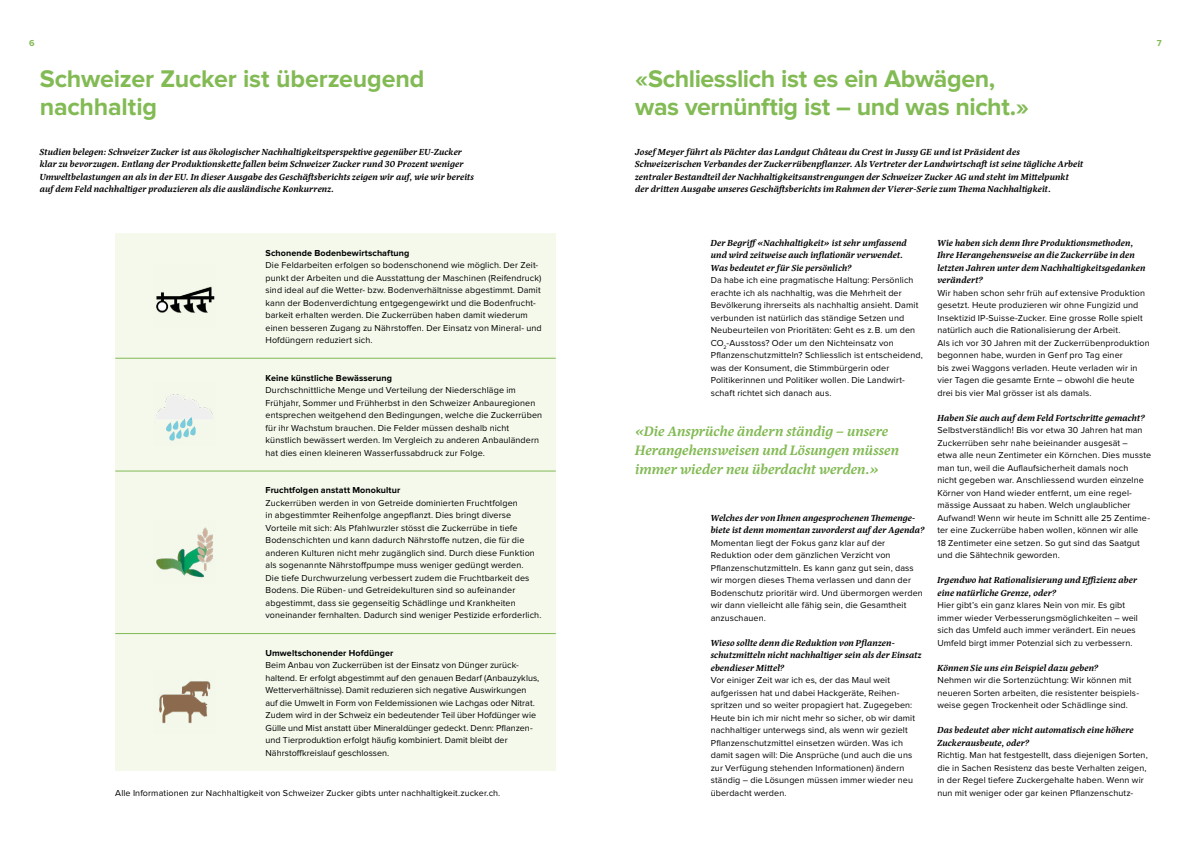
<style>
.page{position:relative;width:1191px;height:842px;background:#fff}
.page>*{position:absolute;margin:0;border:0;box-sizing:border-box;transform-origin:0 0}
.Titel{font:700 25px/28px "Proxima Nova";letter-spacing:-.015em;color:#82ba54}
.Lauftext{font:italic 600 14px/19px "Eskorte Latin";letter-spacing:-.005em;color:#82ba54}
.Lauftext-2{font:9px/12.5px "Proxima Nova";letter-spacing:.01em;color:#000}
.Lead{font:italic 600 9px/12.5px "Eskorte Latin";letter-spacing:.01em;color:#000}
.Titel_Serifen{font:italic 600 9px/12.5px "Eskorte Latin";letter-spacing:.005em;color:#000}
.Lauftext-3{font:700 9px "Proxima Nova";letter-spacing:.01em;color:#000}
.Lauftext-4{font:italic 600 9px/12.5px "Eskorte Latin";letter-spacing:.005em;color:#000}
.t1{font:700 9px "Proxima Nova";color:#82ba54}
</style>
<div class="page">
<div style="left:115px;top:358px;width:441px;height:113px;background:#f4f9ec"></div>
<img style="left:156px;top:394px;width:57px;height:47px">
<div style="left:115px;top:471px;width:441px;height:162px;background:#f4f9ec"></div>
<img style="left:156px;top:527px;width:57px;height:51px">
<div style="left:115px;top:633px;width:441px;height:138px;background:#f4f9ec"></div>
<img style="left:159px;top:681px;width:52px;height:43px">
<div style="left:115px;top:233px;width:441px;height:125px;background:#f4f9ec"></div>
<img style="left:156px;top:286px;width:59px;height:27px">
<hr style="left:115px;top:358px;width:441px;height:1px;background:#82ba54">
<hr style="left:115px;top:471px;width:441px;height:1px;background:#82ba54">
<hr style="left:115px;top:633px;width:441px;height:1px;background:#82ba54">
<p class="t1" style="left:29px;top:38px;width:7px">6</p>
<p class="t1" style="left:1156px;top:38px;width:6px">7</p>
<p class="Titel" style="left:40px;top:66px;width:386px">Schweizer Zucker ist überzeugend nachhaltig</p>
<p class="Lead" style="left:40px;top:145px;width:436px">Studien belegen: Schweizer Zucker ist aus ökologischer Nachhaltigkeitsperspektive gegenüber EU-Zucker klar zu bevorzugen. Entlang der Produktionskette fallen beim Schweizer Zucker rund 30 Prozent weniger Umweltbelastungen an als in der EU. In dieser Ausgabe des Geschäftsberichts zeigen wir auf, wie wir bereits auf dem Feld nachhaltiger produzieren als die ausländische Konkurrenz.</p>
<p class="Lauftext-3" style="left:265px;top:247px;width:145px">Schonende Bodenbewirtschaftung</p>
<p class="Lauftext-2" style="left:265px;top:259px;width:278px">Die Feldarbeiten erfolgen so bodenschonend wie möglich. Der Zeit&shy;punkt der Arbeiten und die Ausstattung der Maschinen (Reifendruck) sind ideal auf die Wetter- bzw. Bodenverhältnisse abgestimmt. Damit kann der Bodenverdichtung entgegengewirkt und die Bodenfrucht&shy;barkeit erhalten werden. Die Zuckerrüben haben damit wiederum einen besseren Zugang zu Nährstoffen. Der Einsatz von Mineral- und Hofdüngern reduziert sich.</p>
<p class="Lauftext-3" style="left:265px;top:372px;width:128px">Keine künstliche Bewässerung</p>
<p class="Lauftext-2" style="left:265px;top:384px;width:278px">Durchschnittliche Menge und Verteilung der Niederschläge im Frühjahr, Sommer und Frühherbst in den Schweizer Anbauregionen entsprechen weitgehend den Bedingungen, welche die Zuckerrüben für ihr Wachstum brauchen. Die Felder müssen deshalb nicht künstlich bewässert werden. Im Vergleich zu anderen Anbauländern hat dies einen kleineren Wasserfussabdruck zur Folge.</p>
<p class="Lauftext-3" style="left:265px;top:485px;width:136px">Fruchtfolgen anstatt Monokultur</p>
<p class="Lauftext-2" style="left:265px;top:496px;width:277px">Zuckerrüben werden in von Getreide dominierten Fruchtfolgen<br>in abgestimmter Reihenfolge angepflanzt. Dies bringt diverse Vorteile mit sich: Als Pfahlwurzler stösst die Zuckerrübe in tiefe Bodenschichten und kann dadurch Nährstoffe nutzen, die für die anderen Kulturen nicht mehr zugänglich sind. Durch diese Funktion als sogenannte Nährstoffpumpe muss weniger gedüngt werden.<br>Die tiefe Durchwurzelung verbessert zudem die Fruchtbarkeit des Bodens. Die Rüben- und Getreidekulturen sind so aufeinander abgestimmt, dass sie gegenseitig Schädlinge und Krankheiten voneinander fernhalten. Dadurch sind weniger Pestizide erforderlich.</p>
<p class="Lauftext-3" style="left:265px;top:647px;width:129px">Umweltschonender Hofdünger</p>
<p class="Lauftext-2" style="left:265px;top:659px;width:275px">Beim Anbau von Zuckerrüben ist der Einsatz von Dünger zurück&shy;haltend. Er erfolgt abgestimmt auf den genauen Bedarf (Anbauzyklus, Wetterverhältnisse). Damit reduzieren sich negative Auswirkungen auf die Umwelt in Form von Feldemissionen wie Lachgas oder Nitrat.<br>Zudem wird in der Schweiz ein bedeutender Teil über Hofdünger wie Gülle und Mist anstatt über Mineraldünger gedeckt. Denn: Pflanzen&shy;und Tierproduktion erfolgt häufig kombiniert. Damit bleibt der Nährstoffkreislauf geschlossen.</p>
<p class="Lauftext-2" style="left:115px;top:787px;width:386px">Alle Informationen zur Nachhaltigkeit von Schweizer Zucker gibts unter nachhaltigkeit.zucker.ch.</p>
<p class="Titel" style="left:635px;top:66px;width:395px">«Schliesslich ist es ein Abwägen, was vernünftig ist – und was nicht.»</p>
<p class="Lead" style="left:635px;top:145px;width:450px">Josef Meyer führt als Pächter das Landgut Château du Crest in Jussy GE und ist Präsident des Schweizerischen Verbandes der Zuckerrübenpflanzer. Als Vertreter der Landwirtschaft ist seine tägliche Arbeit zentraler Bestandteil der Nachhaltigkeitsanstrengungen der Schweizer Zucker AG und steht im Mittelpunkt der dritten Ausgabe unseres Geschäftsberichts im Rahmen der Vierer-Serie zum Thema Nachhaltigkeit.</p>
<p class="Titel_Serifen" style="left:710px;top:236px;width:197px">Der Begriff «Nachhaltigkeit» ist sehr umfassend und wird zeitweise auch inflationär verwendet.<br>Was bedeutet er für Sie persönlich?</p>
<p class="Lauftext-2" style="left:710px;top:274px;width:214px">Da habe ich eine pragmatische Haltung: Persönlich erachte ich als nachhaltig, was die Mehrheit der Bevölkerung ihrerseits als nachhaltig ansieht. Damit verbunden ist natürlich das ständige Setzen und Neubeurteilen von Prioritäten: Geht es z.B. um den CO<sub>2</sub>-Ausstoss? Oder um den Nichteinsatz von Pflanzenschutzmitteln? Schliesslich ist entscheidend, was der Konsument, die Stimmbürgerin oder Politikerinnen und Politiker wollen. Die Landwirt&shy;schaft richtet sich danach aus.</p>
<p class="Lauftext" style="left:635px;top:421px;width:265px">«Die Ansprüche ändern ständig – unsere<br>Herangehensweisen und Lösungen müssen immer wieder neu überdacht werden.»</p>
<p class="Titel_Serifen" style="left:710px;top:511px;width:215px">Welches der von Ihnen angesprochenen Themenge&shy;biete ist denn momentan zuvorderst auf der Agenda?</p>
<p class="Lauftext-2" style="left:710px;top:537px;width:213px">Momentan liegt der Fokus ganz klar auf der Reduktion oder dem gänzlichen Verzicht von Pflanzenschutzmitteln. Es kann ganz gut sein, dass wir morgen dieses Thema verlassen und dann der Bodenschutz prioritär wird. Und übermorgen werden wir dann vielleicht alle fähig sein, die Gesamtheit anzuschauen.</p>
<p class="Titel_Serifen" style="left:710px;top:636px;width:212px">Wieso sollte denn die Reduktion von Pflanzen&shy;schutzmitteln nicht nachhaltiger sein als der Einsatz ebendieser Mittel?</p>
<p class="Lauftext-2" style="left:710px;top:674px;width:206px">Vor einiger Zeit war ich es, der das Maul weit aufgerissen hat und dabei Hackgeräte, Reihen&shy;spritzen und so weiter propagiert hat. Zugegeben:<br>Heute bin ich mir nicht mehr so sicher, ob wir damit nachhaltiger unterwegs sind, als wenn wir gezielt Pflanzenschutzmittel einsetzen würden. Was ich damit sagen will: Die Ansprüche (und auch die uns zur Verfügung stehenden Informationen) ändern ständig – die Lösungen müssen immer wieder neu überdacht werden.</p>
<p class="Titel_Serifen" style="left:937px;top:236px;width:209px">Wie haben sich denn Ihre Produktionsmethoden, Ihre Herangehensweise an die Zuckerrübe in den letzten Jahren unter dem Nachhaltigkeitsgedanken verändert?</p>
<p class="Lauftext-2" style="left:937px;top:287px;width:214px">Wir haben schon sehr früh auf extensive Produktion gesetzt. Heute produzieren wir ohne Fungizid und Insektizid IP-Suisse-Zucker. Eine grosse Rolle spielt natürlich auch die Rationalisierung der Arbeit.<br>Als ich vor 30 Jahren mit der Zuckerrübenproduktion begonnen habe, wurden in Genf pro Tag einer<br>bis zwei Waggons verladen. Heute verladen wir in vier Tagen die gesamte Ernte – obwohl die heute drei bis vier Mal grösser ist als damals.</p>
<p class="Titel_Serifen" style="left:937px;top:411px;width:209px">Haben Sie auch auf dem Feld Fortschritte gemacht?</p>
<p class="Lauftext-2" style="left:937px;top:424px;width:215px">Selbstverständlich! Bis vor etwa 30 Jahren hat man Zuckerrüben sehr nahe beieinander ausgesät –<br>etwa alle neun Zentimeter ein Körnchen. Dies musste man tun, weil die Auflaufsicherheit damals noch<br>nicht gegeben war. Anschliessend wurden einzelne Körner von Hand wieder entfernt, um eine regel&shy;mässige Aussaat zu haben. Welch unglaublicher Aufwand! Wenn wir heute im Schnitt alle 25 Zentime&shy;ter eine Zuckerrübe haben wollen, können wir alle<br>18 Zentimeter eine setzen. So gut sind das Saatgut und die Sähtechnik geworden.</p>
<p class="Titel_Serifen" style="left:937px;top:573px;width:201px">Irgendwo hat Rationalisierung und Effizienz aber eine natürliche Grenze, oder?</p>
<p class="Lauftext-2" style="left:937px;top:599px;width:202px">Hier gibt’s ein ganz klares Nein von mir. Es gibt immer wieder Verbesserungsmöglichkeiten – weil sich das Umfeld auch immer verändert. Ein neues Umfeld birgt immer Potenzial sich zu verbessern.</p>
<p class="Titel_Serifen" style="left:937px;top:661px;width:162px">Können Sie uns ein Beispiel dazu geben?</p>
<p class="Lauftext-2" style="left:937px;top:674px;width:203px">Nehmen wir die Sortenzüchtung: Wir können mit neueren Sorten arbeiten, die resistenter beispiels&shy;weise gegen Trockenheit oder Schädlinge sind.</p>
<p class="Lauftext-4" style="left:937px;top:723px;width:198px">Das bedeutet aber nicht automatisch eine höhere<br>Zuckerausbeute, oder?</p>
<p class="Lauftext-2" style="left:937px;top:749px;width:212px">Richtig. Man hat festgestellt, dass diejenigen Sorten, die in Sachen Resistenz das beste Verhalten zeigen, in der Regel tiefere Zuckergehalte haben. Wenn wir nun mit weniger oder gar keinen Pflanzenschutz-</p>
</div>
